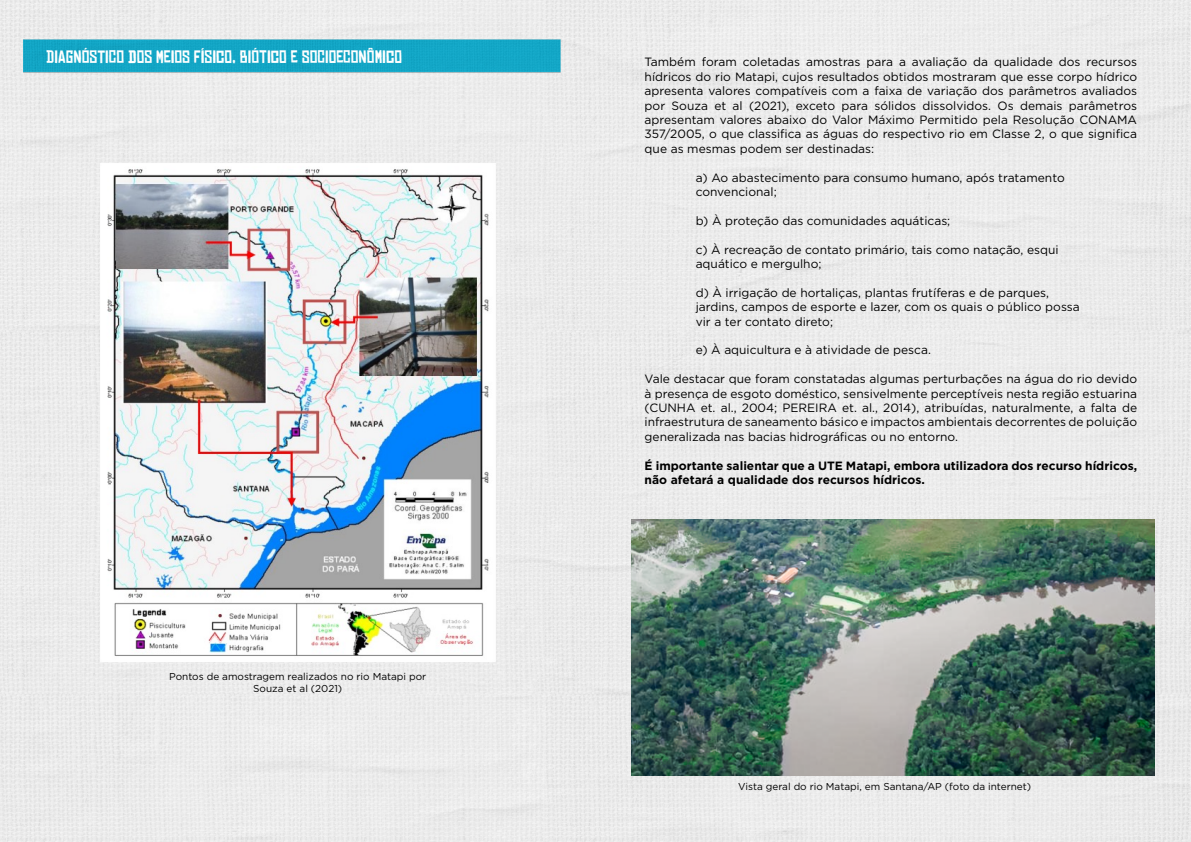
<style>
.page{position:relative;width:1191px;height:842px;background:#ebebeb}
.page>*{position:absolute;margin:0;border:0;box-sizing:border-box;transform-origin:0 0}
.t1{font:17px "Chinese Rocks Rg";color:#fff}
.t2{font:12px/14.4px "Gotham";color:#000}
.t3{font:700 12px/14.4px "Gotham";color:#000}
.t4{font:10px/12px "Gotham";color:#000;text-align:center}
</style>
<div class="page">
<img style="left:0;top:26px;width:590px;height:60px">
<img style="left:100px;top:163px;width:395px;height:498px">
<img style="left:631px;top:519px;width:524px;height:256px">
<h1 class="t1" style="left:46px;top:48px;width:52px">DIAGNÓSTICO</h1>
<h1 class="t1" style="left:128px;top:48px;width:43px">DOS MEIOS</h1>
<h1 class="t1" style="left:194px;top:48px;width:124px">FÍSICO, BIÓTICO E SOCIOECON</h1>
<h1 class="t1" style="left:367px;top:48px;width:36px">ÔMICO</h1>
<p class="t4" style="left:169px;top:670px;width:259px">Pontos de amostragem realizados no rio Matapi por<br>Souza et al (2021)</p>
<p class="t2" style="left:644px;top:55px;width:494px;text-align:justify">Também foram coletadas amostras para a avaliação da qualidade dos recursos hídricos do rio Matapi, cujos resultados obtidos mostraram que esse corpo hídrico apresenta valores compatíveis com a faixa de variação dos parâmetros avaliados por Souza et al (2021), exceto para sólidos dissolvidos. Os demais parâmetros apresentam valores abaixo do Valor Máximo Permitido pela Resolução CONAMA 357/2005, o que classifica as águas do respectivo rio em Classe 2, o que significa que as mesmas podem ser destinadas:</p>
<p class="t2" style="left:695px;top:170px;width:370px">a) Ao abastecimento para consumo humano, após tratamento convencional;</p>
<p class="t2" style="left:695px;top:213px;width:256px">b) À proteção das comunidades aquáticas;</p>
<p class="t2" style="left:695px;top:242px;width:364px">c) À recreação de contato primário, tais como natação, esqui aquático e mergulho;</p>
<p class="t2" style="left:695px;top:285px;width:385px">d) À irrigação de hortaliças, plantas frutíferas e de parques, jardins, campos de esporte e lazer, com os quais o público possa vir a ter contato direto;</p>
<p class="t2" style="left:695px;top:343px;width:237px">e) À aquicultura e à atividade de pesca.</p>
<p class="t2" style="left:644px;top:371px;width:494px;text-align:justify">Vale destacar que foram constatadas algumas perturbações na água do rio devido à presença de esgoto doméstico, sensivelmente perceptíveis nesta região estuarina (CUNHA et. al., 2004; PEREIRA et. al., 2014), atribuídas, naturalmente, a falta de infraestrutura de saneamento básico e impactos ambientais decorrentes de poluição generalizada nas bacias hidrográficas ou no entorno.</p>
<p class="t3" style="left:644px;top:458px;width:494px">É importante salientar que a UTE Matapi, embora utilizadora dos recurso hídricos, não afetará a qualidade dos recursos hídricos.</p>
<p class="t4" style="left:738px;top:780px;width:294px">Vista geral do rio Matapi, em Santana/AP (foto da internet)</p>
</div>
